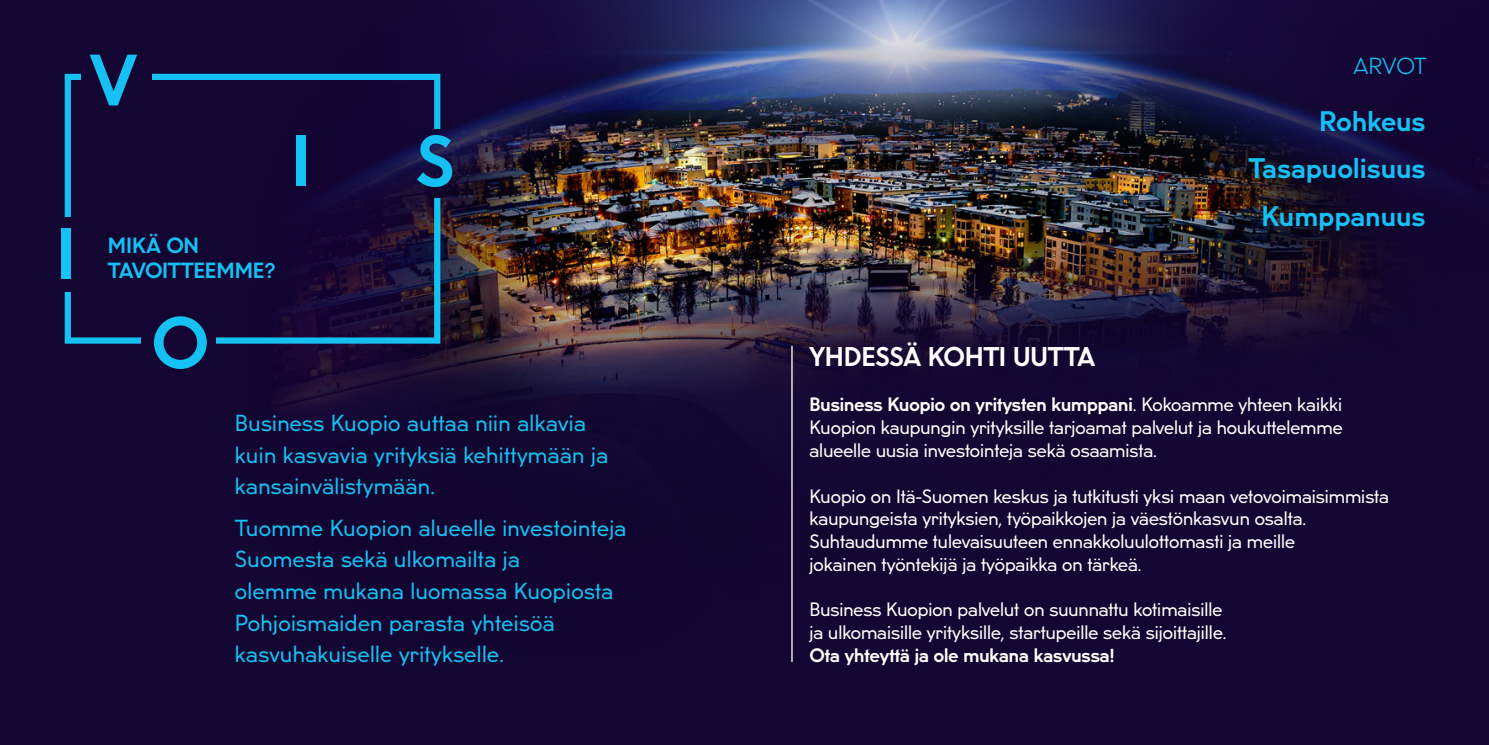
<style>
.page{position:relative;width:1489px;height:745px;background:#fff}
.page>*{position:absolute;margin:0;border:0;box-sizing:border-box;transform-origin:0 0}
.t1{font:700 65.8px "U8";color:#15c0f2}
.t2{font:700 25.55px "U8";letter-spacing:.02em;color:#15c0f2}
.t3{font:700 24.5px "U8";letter-spacing:-.005em;color:#fff}
.t4{font:21px/31.5px "U8";letter-spacing:.02em;color:#15c0f2}
.t5{font:300 21px "U8";letter-spacing:-.005em;color:#15c0f2}
.t6{font:700 19.95px "U8";color:#15c0f2}
.t7{font:17.5px/22.8px "U8";color:#fff;text-align:justify}
.t8{font:700 17.5px "U8";color:#fff}
.s1{font-weight:700}
</style>
<div class="page">
<img style="left:0;top:0;width:1488px;height:744px">
<div style="left:65px;top:74px;width:375px;height:269px;border:6px solid #15c0f2"></div>
<div style="left:82px;top:45px;width:69px;height:67px;background:#130632"></div>
<div style="left:47px;top:217px;width:70px;height:74px;background:#130632"></div>
<div style="left:141px;top:309px;width:75px;height:66px;background:#130632"></div>
<img style="left:399px;top:130px;width:70px;height:67px">
<hr style="left:791px;top:345px;width:1px;height:316px;background:#fff">
<p class="t1" style="left:56px;top:202px;width:21px">I</p>
<p class="t1" style="left:90px;top:29px;width:48px">V</p>
<p class="t6" style="left:108px;top:230px;width:93px">MIKÄ ON</p>
<p class="t6" style="left:108px;top:255px;width:169px">TAVOITTEEMME?</p>
<p class="t1" style="left:151px;top:291px;width:59px">O</p>
<p class="t1" style="left:291px;top:109px;width:21px">I</p>
<p class="t1" style="left:416px;top:109px;width:40px">S</p>
<p class="t4" style="left:235px;top:405px;width:374px">Business Kuopio auttaa niin alkavia kuin kasvavia yrityksiä kehittymään ja kansainvälistymään.</p>
<p class="t4" style="left:235px;top:510px;width:393px">Tuomme Kuopion alueelle investointeja<br>Suomesta sekä ulkomailta ja</p>
<p class="t4" style="left:235px;top:573px;width:380px">olemme mukana luomassa Kuopiosta<br>Pohjoismaiden parasta yhteisöä kasvuhakuiselle yritykselle.</p>
<p class="t5" style="left:1353px;top:50px;width:75px">ARVOT</p>
<p class="t2" style="left:1319px;top:101px;width:107px">Rohkeus</p>
<p class="t2" style="left:1248px;top:148px;width:178px">Tasapuolisuus</p>
<p class="t2" style="left:1261px;top:196px;width:165px">Kumppanuus</p>
<p class="t3" style="left:809px;top:337px;width:287px">YHDESSÄ KOHTI UUTTA</p>
<p class="t7" style="left:809px;top:391px;width:534px"><span class="s1">Business Kuopio on yritysten kumppani</span>. Kokoamme yhteen kaikki Kuopion kaupungin yrityksille tarjoamat palvelut ja houkuttelemme alueelle uusia investointeja sekä osaamista.</p>
<p class="t7" style="left:809px;top:482px;width:581px;text-align:left">Kuopio on Itä-Suomen keskus ja tutkitusti yksi maan vetovoimaisimmista kaupungeista yrityksien, työpaikkojen ja väestönkasvun osalta.<br>Suhtaudumme tulevaisuuteen ennakkoluulottomasti ja meille</p>
<p class="t7" style="left:809px;top:551px;width:333px">jokainen työntekijä ja työpaikka on tärkeä.</p>
<p class="t7" style="left:809px;top:596px;width:414px">Business Kuopion palvelut on suunnattu kotimaisille</p>
<p class="t7" style="left:809px;top:619px;width:418px">ja ulkomaisille yrityksille, startupeille sekä sijoittajille.</p>
<p class="t8" style="left:809px;top:641px;width:307px">Ota yhteyttä ja ole mukana kasvussa!</p>
</div>
